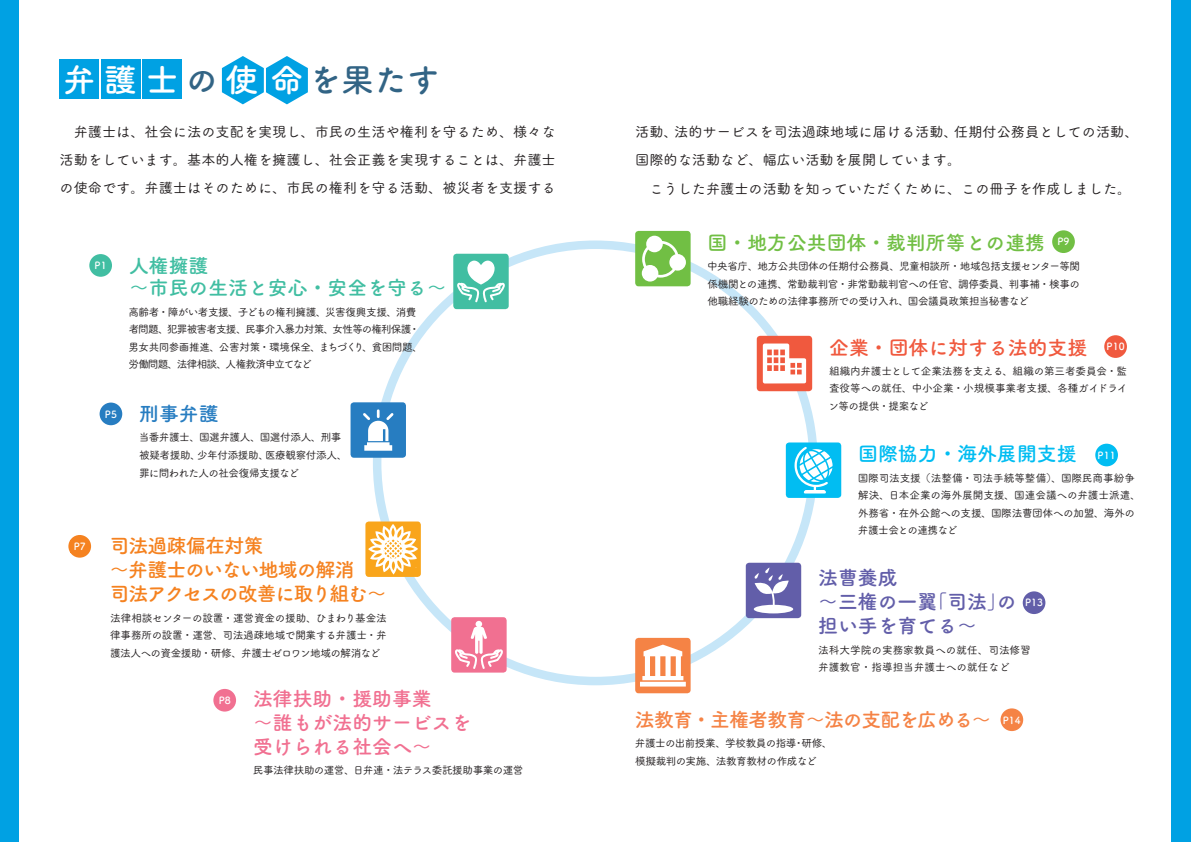
<style>
.page{position:relative;width:1191px;height:842px;background:#fff}
.page>*{position:absolute;margin:0;border:0;box-sizing:border-box;transform-origin:0 0}
.t1{font:32.9px "Tsuku A Rd Gothic Std B";letter-spacing:.21em;color:#fff}
.t2{font:19.8px/24.1px "Tsuku A Rd Gothic Std B";letter-spacing:-.055em;color:#f58220}
.t3{font:19.8px/24.1px "Tsuku A Rd Gothic Std B";color:#f17091}
.t4{font:19.8px/24.1px "Tsuku A Rd Gothic Std B";color:#625ea9}
.t5{font:19.8px/22.7px "Tsuku A Rd Gothic Std B";color:#41bea2}
.t6{font:19.8px "Tsuku A Rd Gothic Std B";letter-spacing:-.045em;color:#f58345}
.t7{font:19.8px "Tsuku A Rd Gothic Std B";color:#71bf44}
.t8{font:19.8px "Tsuku A Rd Gothic Std B";color:#f0593e}
.t9{font:19.8px "Tsuku A Rd Gothic Std B";color:#01bdf2}
.t10{font:19.8px "Tsuku A Rd Gothic Std B";color:#277dc1}
.t11{font:14.2px/28.3px "Tsuku A Rd Gothic Std M";color:#231f20;text-align:justify}
.t12{font:10.6px/17.5px "Tsuku A Rd Gothic Std M";letter-spacing:-.04em;color:#231f20;text-align:justify}
.t13{font:10.6px/17.5px "Tsuku A Rd Gothic Std M";letter-spacing:-.065em;color:#231f20}
.t14{font:10.6px/17.5px "Tsuku A Rd Gothic Std M";letter-spacing:-.02em;color:#231f20}
.t15{font:10.6px/17.5px "Tsuku A Rd Gothic Std M";color:#231f20}
.t16{font:9.9px "Tsuku A Rd Gothic Std B";color:#fff}
.s1{color:#326485}
.s2{font-size:9.9px;color:#fff}
</style>
<div class="page">
<div style="left:1171px;top:0;width:20px;height:842px;background:#00a1e3"></div>
<div style="left:0;top:0;width:18px;height:842px;background:#00a1e3"></div>
<div style="left:89px;top:254px;width:23px;height:23px;background:#41bea2;border-radius:50%"></div>
<div style="left:453px;top:254px;width:56px;height:55px;background:#41bea2;border-radius:3px"></div>
<svg style="left:457px;top:261px;width:48px;height:41px"></svg>
<div style="left:100px;top:403px;width:22px;height:22px;background:#277dc1;border-radius:50%"></div>
<div style="left:350px;top:402px;width:56px;height:56px;background:#277dc1;border-radius:3px"></div>
<svg style="left:363px;top:410px;width:31px;height:41px"></svg>
<svg style="left:68px;top:535px;width:23px;height:23px"></svg>
<div style="left:70px;top:540px;width:19px;height:13px;background:#f58220"></div>
<div style="left:365px;top:521px;width:56px;height:56px;background:#f9a51b;border-radius:3px"></div>
<svg style="left:368px;top:524px;width:50px;height:50px"></svg>
<div style="left:213px;top:689px;width:23px;height:22px;background:#f17091;border-radius:50%"></div>
<div style="left:451px;top:617px;width:55px;height:56px;background:#f17091;border-radius:3px"></div>
<svg style="left:455px;top:621px;width:48px;height:48px"></svg>
<div style="left:1052px;top:230px;width:22px;height:23px;background:#71bf44;border-radius:50%"></div>
<div style="left:635px;top:231px;width:55px;height:55px;background:#71bf44;border-radius:3px"></div>
<svg style="left:642px;top:236px;width:44px;height:46px"></svg>
<div style="left:1095px;top:444px;width:23px;height:22px;background:#01bdf2;border-radius:50%"></div>
<div style="left:786px;top:442px;width:55px;height:56px;background:#01bdf2;border-radius:3px"></div>
<svg style="left:794px;top:447px;width:38px;height:47px"></svg>
<div style="left:1104px;top:335px;width:23px;height:23px;background:#f0593e;border-radius:50%"></div>
<div style="left:756px;top:336px;width:56px;height:55px;background:#f0593e;border-radius:3px"></div>
<svg style="left:763px;top:343px;width:43px;height:40px"></svg>
<svg style="left:222px;top:56px;width:86px;height:48px"></svg>
<div style="left:60px;top:60px;width:39px;height:39px;background:#00a1e3"></div>
<div style="left:101px;top:60px;width:40px;height:39px;background:#00a1e3"></div>
<div style="left:142px;top:60px;width:40px;height:39px;background:#00a1e3"></div>
<div style="left:1022px;top:591px;width:23px;height:23px;background:#625ea9;border-radius:50%"></div>
<div style="left:746px;top:563px;width:55px;height:55px;background:#625ea9;border-radius:3px"></div>
<svg style="left:754px;top:567px;width:39px;height:46px"></svg>
<div style="left:1000px;top:708px;width:23px;height:23px;background:#f58345;border-radius:50%"></div>
<div style="left:635px;top:638px;width:55px;height:55px;background:#f58345;border-radius:3px"></div>
<svg style="left:640px;top:645px;width:46px;height:41px"></svg>
<h1 class="t1" style="left:63px;top:54px;width:378px">弁護士<span class="s1">の</span>使命<span class="s1">を果たす</span></h1>
<h3 class="t11" style="left:60px;top:116px;width:498px">　弁護⼠は、社会に法の⽀配を実現し、市⺠の⽣活や権利を守るため、様々な活動をしています。基本的⼈権を擁護し、社会正義を実現することは、弁護⼠の使命です。弁護⼠はそのために、市⺠の権利を守る活動、被災者を⽀援する</h3>
<h2 class="t5" style="left:129px;top:253px;width:319px;text-indent:-34px"><sup>P1</sup> ⼈権擁護<br>〜市⺠の⽣活と安⼼・安全を守る〜</h2>
<p class="t13" style="left:128px;top:302px;width:296px">⾼齢者・障がい者⽀援、⼦どもの権利擁護、災害復興⽀援、消費者問題、犯罪被害者⽀援、民事介入暴力対策、⼥性等の権利保護・男⼥共同参画推進、公害対策・環境保全、まちづくり、貧困問題、労働問題、法律相談、⼈権救済申⽴てなど</p>
<h2 class="t10" style="left:105px;top:398px;width:115px"><sup>P5</sup> 刑事弁護</h2>
<p class="t12" style="left:139px;top:428px;width:210px;text-align:left">当番弁護⼠、国選弁護⼈、国選付添⼈、刑事被疑者援助、少年付添援助、医療観察付添⼈、罪に問われた⼈の社会復帰⽀援など</p>
<h2 class="t2" style="left:110px;top:532px;width:278px;text-indent:-36px"><sup>P7</sup> 司法過疎偏在対策<br>〜弁護士のいない地域の解消<br>司法アクセスの改善に取り組む〜</h2>
<p class="t12" style="left:110px;top:608px;width:278px">法律相談センターの設置・運営資金の援助、ひまわり基⾦法律事務所の設置・運営、司法過疎地域で開業する弁護⼠・弁護法人への資金援助・研修、弁護士ゼロワン地域の解消など</p>
<h2 class="t3" style="left:253px;top:685px;width:220px;text-indent:-34px"><span class="s2">P8</span> 法律扶助・援助事業<br>〜誰もが法的サービスを受けられる社会へ〜</h2>
<p class="t12" style="left:253px;top:761px;width:272px">⺠事法律扶助の運営、⽇弁連・法テラス委託援助事業の運営</p>
<h3 class="t11" style="left:635px;top:117px;width:505px;text-align:left">活動、法的サービスを司法過疎地域に届ける活動、任期付公務員としての活動、国際的な活動など、幅広い活動を展開しています。<br>　こうした弁護⼠の活動を知っていただくために、この冊⼦を作成しました。</h3>
<h2 class="t7" style="left:707px;top:227px;width:363px">国・地⽅公共団体・裁判所等との連携 <sup>P9</sup></h2>
<p class="t12" style="left:707px;top:257px;width:374px">中央省庁、地⽅公共団体の任期付公務員、児童相談所・地域包括⽀援センター等関係機関との連携、常勤裁判官・非常勤裁判官への任官、調停委員、判事補・検事の他職経験のための法律事務所での受け入れ、国会議員政策担当秘書など</p>
<h2 class="t8" style="left:829px;top:332px;width:297px">企業・団体に対する法的⽀援 <sup>P10</sup></h2>
<p class="t12" style="left:828px;top:362px;width:301px">組織内弁護⼠として企業法務を⽀える、組織の第三者委員会・監査役等への就任、中小企業・⼩規模事業者⽀援、各種ガイドライン等の提供・提案など</p>
<h2 class="t9" style="left:858px;top:439px;width:259px">国際協⼒・海外展開⽀援 <span class="s2">P11</span></h2>
<p class="t14" style="left:858px;top:468px;width:284px">国際司法⽀援（法整備・司法⼿続等整備）、国際⺠商事紛争解決、⽇本企業の海外展開⽀援、国連会議への弁護⼠派遣、外務省・在外公館への⽀援、国際法曹団体への加盟、海外の弁護⼠会との連携など</p>
<h2 class="t4" style="left:818px;top:564px;width:200px">法曹養成<br>〜三権の一翼「司法」の担い手を育てる〜</h2>
<p class="t15" style="left:818px;top:640px;width:214px">法科⼤学院の実務家教員への就任、司法修習弁護教官・指導担当弁護⼠への就任など</p>
<h2 class="t6" style="left:635px;top:704px;width:387px">法教育・主権者教育〜法の支配を広める〜 <sup>P14</sup></h2>
<p class="t12" style="left:635px;top:734px;width:199px">弁護⼠の出前授業、学校教員の指導・研修、模擬裁判の実施、法教育教材の作成など</p>
<p class="t16" style="left:1025px;top:595px;width:20px">P13</p>
</div>
